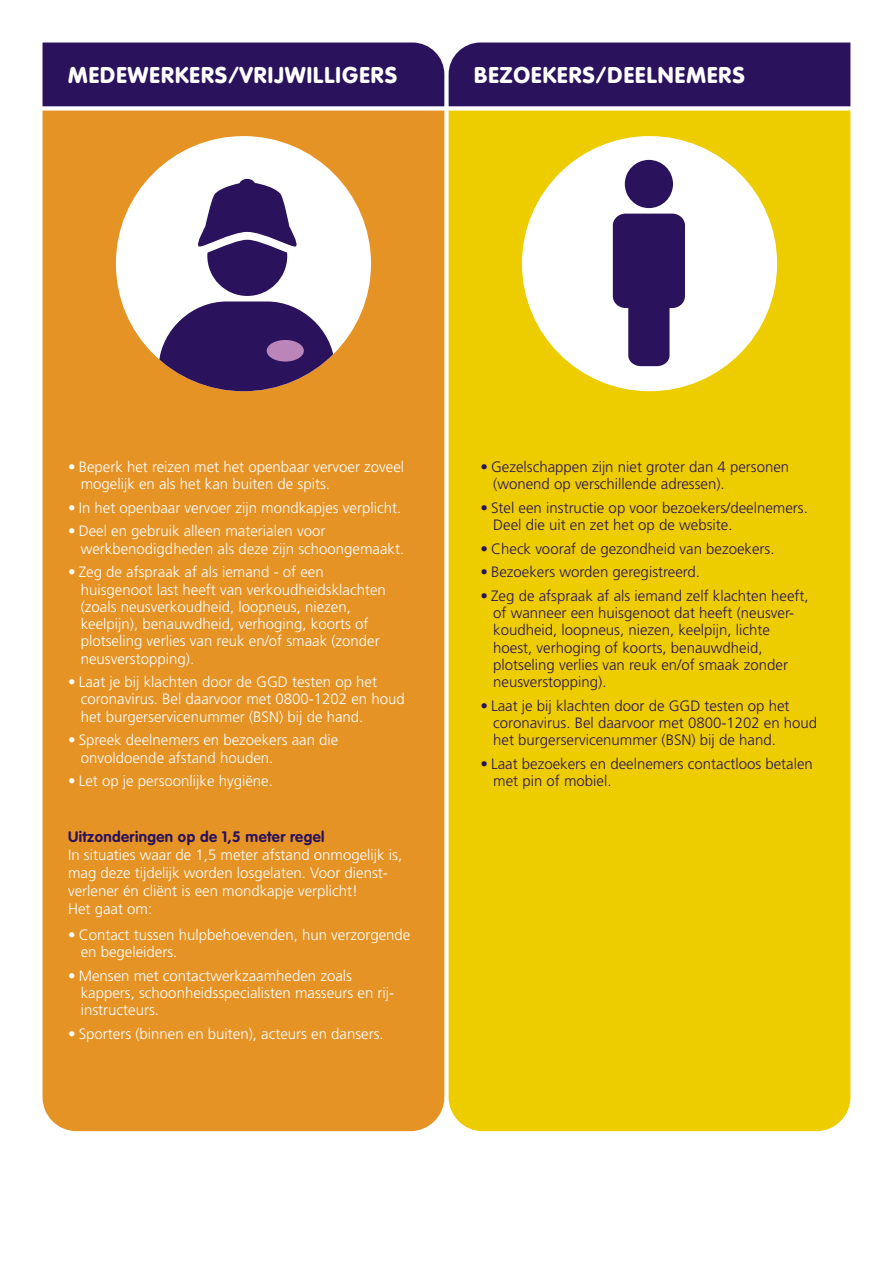
<style>
.page{position:relative;width:893px;height:1263px;background:#fff}
.page>*{position:absolute;margin:0;border:0;box-sizing:border-box;transform-origin:0 0}
.t1{font:900 22.5px "VAG Rounded";letter-spacing:.05em;color:#fff}
.brood_bullit{font:300 15px/17.2px "Frutiger";color:#fff}
.brood_bullit-2{font:300 15px/17.2px "Frutiger";color:#2a125c}
.brood{font:300 15px/18px "Frutiger";color:#fff}
.tussenkop{font:700 15px "VAG Rounded";letter-spacing:.025em;color:#2a125c}
</style>
<div class="page">
<div style="left:43px;top:111px;width:401px;height:1020px;background:#e69326"></div>
<div style="left:449px;top:111px;width:401px;height:1020px;background:#edcd00"></div>
<div style="left:43px;top:43px;width:807px;height:63px;background:#2a125c"></div>
<div style="left:116px;top:136px;width:255px;height:255px;background:#fff;border-radius:50%"></div>
<div style="left:239px;top:179px;width:16px;height:12px;background:#2a125c;border-radius:50%"></div>
<svg style="left:157px;top:182px;width:180px;height:209px"></svg>
<div style="left:267px;top:340px;width:37px;height:22px;background:#bb85ba;border-radius:50%"></div>
<div style="left:522px;top:136px;width:255px;height:255px;background:#fff;border-radius:50%"></div>
<div style="left:625px;top:160px;width:48px;height:48px;background:#2a125c;border-radius:50%"></div>
<div style="left:613px;top:214px;width:72px;height:94px;background:#2a125c;border-radius:12px"></div>
<div style="left:628px;top:308px;width:41px;height:58px;background:#2a125c"></div>
<p class="t1" style="left:68px;top:62px;width:331px">MEDEWERKERS/VRIJWILLIGERS</p>
<p class="t1" style="left:474px;top:62px;width:272px">BEZOEKERS/DEELNEMERS</p>
<p class="brood_bullit" style="left:81px;top:458px;width:325px;text-indent:-13px">• Beperk het reizen met het openbaar vervoer zoveel mogelijk en als het kan buiten de spits.</p>
<p class="brood_bullit" style="left:68px;top:499px;width:335px">• In het openbaar vervoer zijn mondkapjes verplicht.</p>
<p class="brood_bullit" style="left:81px;top:522px;width:325px;text-indent:-13px">• Deel en gebruik alleen materialen voor werkbenodigdheden als deze zijn schoongemaakt.</p>
<p class="brood_bullit" style="left:81px;top:563px;width:307px;text-indent:-13px">• Zeg de afspraak af als iemand - of een huisgenoot last heeft van verkoudheidsklachten (zoals neusverkoudheid, loopneus, niezen, keelpijn), benauwdheid, verhoging, koorts of plotseling verlies van reuk en/of smaak (zonder neusverstopping).</p>
<p class="brood_bullit" style="left:81px;top:673px;width:326px;text-indent:-13px">• Laat je bij klachten door de GGD testen op het coronavirus. Bel daarvoor met 0800-1202 en houd het burgerservicenummer (BSN) bij de hand.</p>
<p class="brood_bullit" style="left:81px;top:731px;width:259px;text-indent:-13px">• Spreek deelnemers en bezoekers aan die onvoldoende afstand houden.</p>
<p class="brood_bullit" style="left:68px;top:772px;width:206px">• Let op je persoonlijke hygiëne.</p>
<p class="tussenkop" style="left:68px;top:828px;width:258px">Uitzonderingen op de 1,5 meter regel</p>
<p class="brood" style="left:68px;top:846px;width:336px">In situaties waar de 1,5 meter afstand onmogelijk is, mag deze tijdelijk worden losgelaten. Voor dienst&shy;verlener én cliënt is een mondkapje verplicht!<br>Het gaat om:</p>
<p class="brood_bullit" style="left:81px;top:926px;width:331px;text-indent:-13px">• Contact tussen hulpbehoevenden, hun verzorgende en begeleiders.</p>
<p class="brood_bullit" style="left:81px;top:967px;width:315px;text-indent:-13px">• Mensen met contactwerkzaamheden zoals kappers, schoonheidsspecialisten masseurs en rij&shy;instructeurs.</p>
<p class="brood_bullit" style="left:68px;top:1025px;width:317px">• Sporters (binnen en buiten), acteurs en dansers.</p>
<p class="brood_bullit-2" style="left:493px;top:458px;width:298px;text-indent:-13px">• Gezelschappen zijn niet groter dan 4 personen (wonend op verschillende adressen).</p>
<p class="brood_bullit-2" style="left:493px;top:499px;width:316px;text-indent:-13px">• Stel een instructie op voor bezoekers/deelnemers.<br>Deel die uit en zet het op de website.</p>
<p class="brood_bullit-2" style="left:480px;top:540px;width:296px">• Check vooraf de gezondheid van bezoekers.</p>
<p class="brood_bullit-2" style="left:480px;top:563px;width:221px">• Bezoekers worden geregistreerd.</p>
<p class="brood_bullit-2" style="left:493px;top:587px;width:317px;text-indent:-13px">• Zeg de afspraak af als iemand zelf klachten heeft, of wanneer een huisgenoot dat heeft (neusver&shy;koudheid, loopneus, niezen, keelpijn, lichte hoest, verhoging of koorts, benauwdheid, plotseling verlies van reuk en/of smaak zonder neusverstopping).</p>
<p class="brood_bullit-2" style="left:493px;top:697px;width:326px;text-indent:-13px">• Laat je bij klachten door de GGD testen op het coronavirus. Bel daarvoor met 0800-1202 en houd het burgerservicenummer (BSN) bij de hand.</p>
<p class="brood_bullit-2" style="left:493px;top:755px;width:321px;text-indent:-13px">• Laat bezoekers en deelnemers contactloos betalen met pin of mobiel.</p>
</div>
